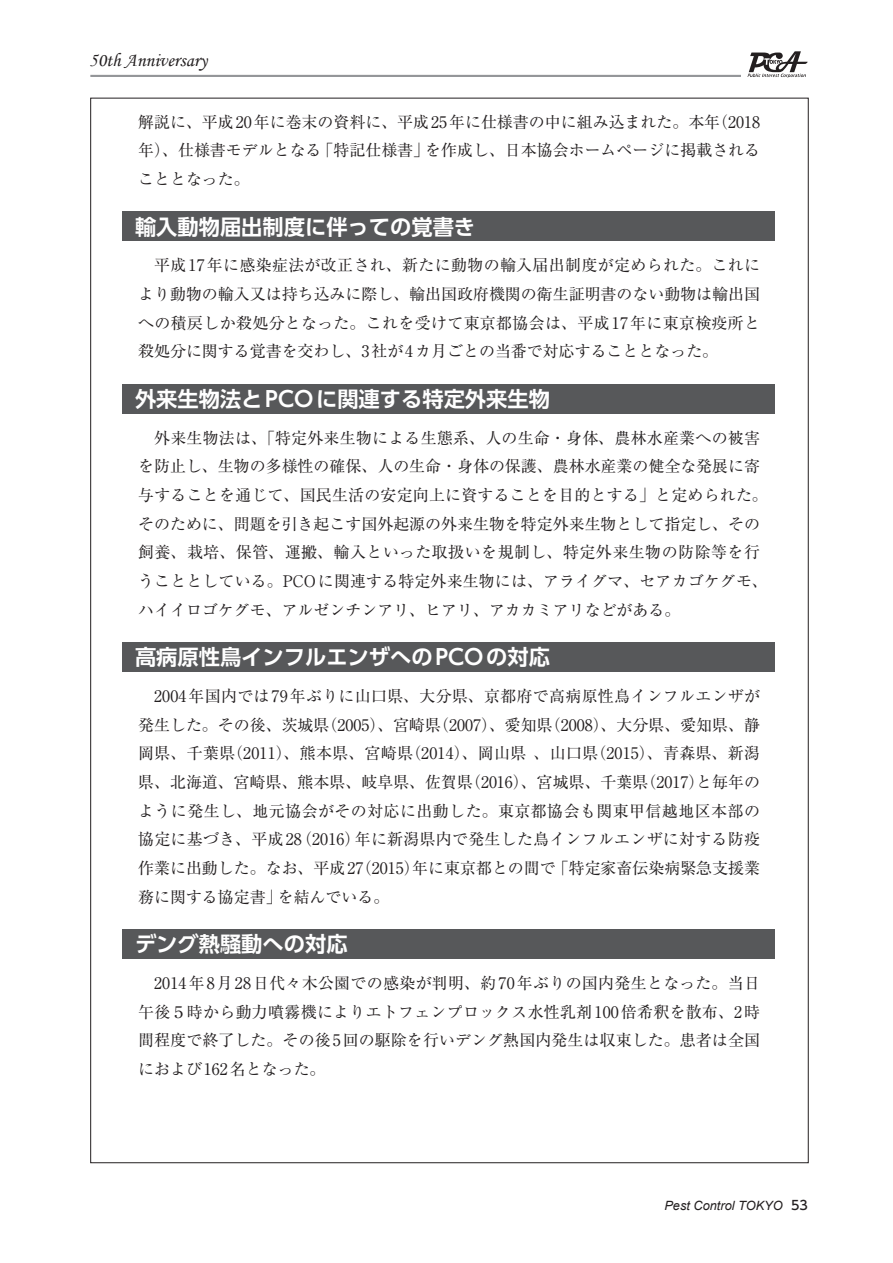
<style>
.page{position:relative;width:893px;height:1263px;background:#fff}
.page>*{position:absolute;margin:0;border:0;box-sizing:border-box;transform-origin:0 0}
.t1{font:700 21.3px "UD Shin Go Pro De";color:#fff}
.t2{font:19.2px "Monotype Corsiva";color:#231f20}
.t3{font:15.9px/28.7px "Ryumin Pro";color:#231f20;text-align:justify}
.t4{font:italic 12.75px "Arial";color:#231f20}
.s1{font-family:"UD Shin Go Pro";font-weight:500;font-style:normal}
</style>
<div class="page">
<svg style="left:747px;top:51px;width:61px;height:27px"></svg>
<hr style="left:90px;top:75px;width:651px;height:2px;background:#939598">
<div style="left:122px;top:212px;width:653px;height:29px;background:#57585a"></div>
<div style="left:122px;top:384px;width:653px;height:30px;background:#57585a"></div>
<div style="left:122px;top:642px;width:653px;height:30px;background:#57585a"></div>
<div style="left:122px;top:929px;width:653px;height:30px;background:#57585a"></div>
<p class="t2" style="left:89px;top:49px;width:119px">50th Anniversary</p>
<p class="t3" style="left:138px;top:106px;width:623px">解説に、平成20年に巻末の資料に、平成25年に仕様書の中に組み込まれた。本年（2018年）、仕様書モデルとなる「特記仕様書」を作成し、日本協会ホームページに掲載されることとなった。</p>
<h1 class="t1" style="left:135px;top:209px;width:342px">輸入動物届出制度に伴っての覚書き</h1>
<p class="t3" style="left:138px;top:250px;width:623px;text-indent:16px">平成17年に感染症法が改正され、新たに動物の輸入届出制度が定められた。これにより動物の輸入又は持ち込みに際し、輸出国政府機関の衛生証明書のない動物は輸出国への積戻しか殺処分となった。これを受けて東京都協会は、平成17年に東京検疫所と殺処分に関する覚書を交わし、3社が4カ月ごとの当番で対応することとなった。</p>
<h1 class="t1" style="left:135px;top:381px;width:416px">外来生物法と PCOに関連する特定外来生物</h1>
<p class="t3" style="left:138px;top:422px;width:631px;text-align:left;text-indent:16px">外来生物法は、「特定外来生物による生態系、人の生命・身体、農林水産業への被害を防止し、生物の多様性の確保、人の生命・身体の保護、農林水産業の健全な発展に寄与することを通じて、国民生活の安定向上に資することを目的とする」と定められた。そのために、問題を引き起こす国外起源の外来生物を特定外来生物として指定し、その飼養、栽培、保管、運搬、輸入といった取扱いを規制し、特定外来生物の防除等を行うこととしている。PCOに関連する特定外来生物には、アライグマ、セアカゴケグモ、ハイイロゴケグモ、アルゼンチンアリ、ヒアリ、アカカミアリなどがある。</p>
<h1 class="t1" style="left:135px;top:640px;width:416px">高病原性鳥インフルエンザへの PCOの対応</h1>
<p class="t3" style="left:138px;top:680px;width:623px;text-indent:16px">2004年国内では79年ぶりに山口県、大分県、京都府で高病原性鳥インフルエンザが発生した。その後、茨城県（2005）、宮崎県（2007）、愛知県（2008）、大分県、愛知県、静岡県、千葉県（2011）、熊本県、宮崎県（2014）、岡山県 、山口県（2015）、青森県、新潟県、北海道、宮崎県、熊本県、岐阜県、佐賀県（2016）、宮城県、千葉県（2017）と毎年のように発生し、地元協会がその対応に出動した。東京都協会も関東甲信越地区本部の協定に基づき、平成28（2016）年に新潟県内で発生した鳥インフルエンザに対する防疫作業に出動した。なお、平成27（2015）年に東京都との間で「特定家畜伝染病緊急支援業務に関する協定書」を結んでいる。</p>
<h1 class="t1" style="left:135px;top:927px;width:214px">デング熱騒動への対応</h1>
<p class="t3" style="left:138px;top:967px;width:623px;text-indent:16px">2014年8月28日代々木公園での感染が判明、約70年ぶりの国内発生となった。当日午後５時から動力噴霧機によりエトフェンプロックス水性乳剤100倍希釈を散布、2時間程度で終了した。その後5回の駆除を行いデング熱国内発生は収束した。患者は全国におよび162名となった。</p>
<p class="t4" style="left:664px;top:1197px;width:145px">Pest Control TOKYO <span class="s1">53</span></p>
</div>
